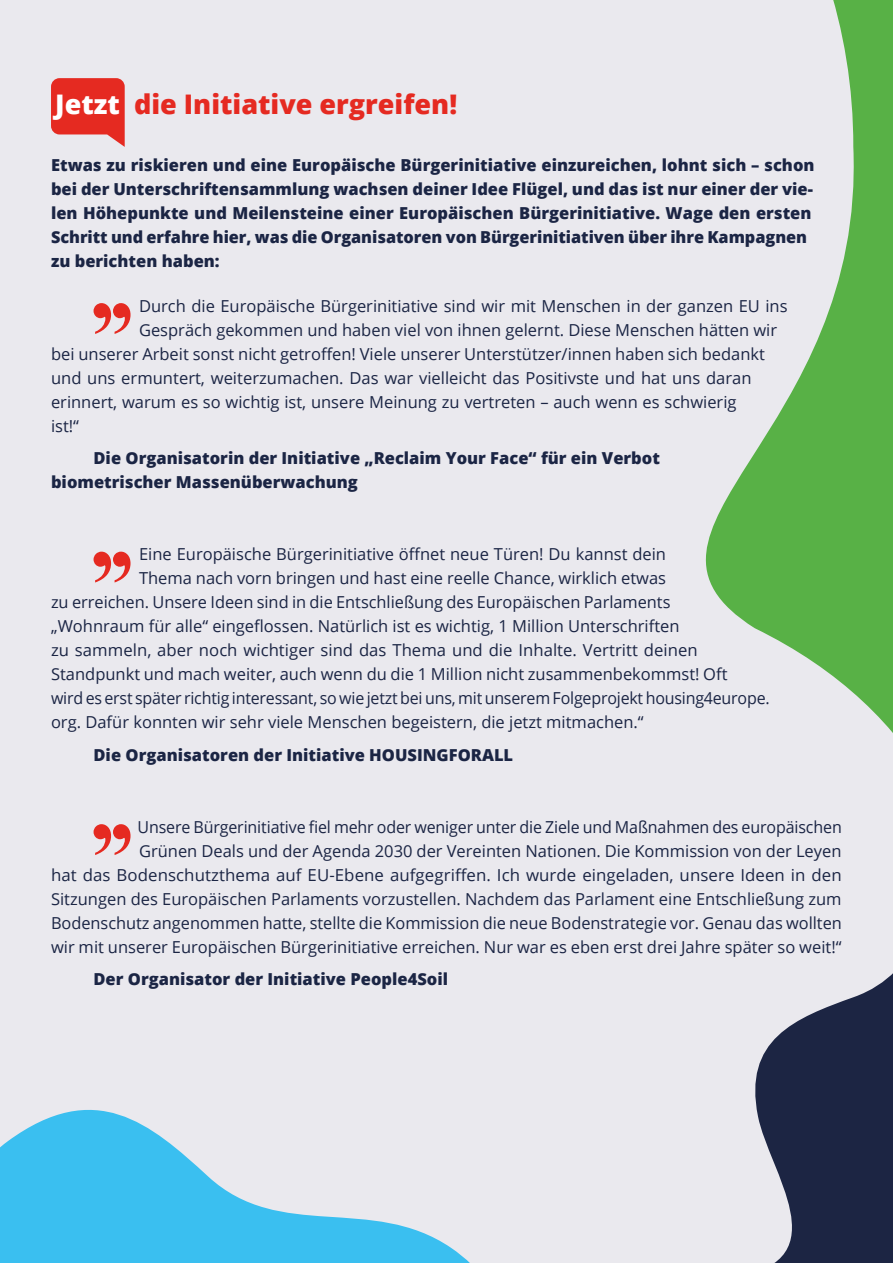
<style>
.page{position:relative;width:893px;height:1263px;background:#eae9ee}
.page>*{position:absolute;margin:0;border:0;box-sizing:border-box;transform-origin:0 0}
.t1{font:800 27px "Open Sans";color:#e52a21}
.t2{font:16.5px/24px "Open Sans";color:#1b2544;text-align:right}
.t3{font:800 16.5px/24px "Open Sans";color:#1b2544}
.s1{color:#fff}
</style>
<div class="page">
<svg style="left:599px;top:0;width:294px;height:791px;background:#c1d9bf"></svg>
<svg style="left:622px;top:865px;width:271px;height:398px;background:#aeb0bc"></svg>
<svg style="left:51px;top:78px;width:74px;height:69px;background:#e54b44"></svg>
<svg style="left:0;top:1077px;width:489px;height:186px;background:#9dd6ee"></svg>
<svg style="left:94px;top:303px;width:37px;height:31px"></svg>
<svg style="left:94px;top:552px;width:37px;height:30px"></svg>
<svg style="left:94px;top:824px;width:37px;height:31px"></svg>
<h1 class="t1" style="left:55px;top:84px;width:403px"><span class="s1">Jetzt</span> die Initiative ergreifen!</h1>
<p class="t3" style="left:51px;top:152px;width:765px">Etwas zu riskieren und eine Europäische Bürgerinitiative einzureichen, lohnt sich – schon bei der Unterschriftensammlung wachsen deiner Idee Flügel, und das ist nur einer der vie&shy;len Höhepunkte und Meilensteine einer Europäischen Bürgerinitiative. Wage den ersten Schritt und erfahre hier, was die Organisatoren von Bürgerinitiativen über ihre Kampagnen zu berichten haben:</p>
<p class="t2" style="left:139px;top:293px;width:650px">Durch die Europäische Bürgerinitiative sind wir mit Menschen in der ganzen EU ins</p>
<p class="t2" style="left:139px;top:317px;width:640px">Gespräch gekommen und haben viel von ihnen gelernt. Diese Menschen hätten wir</p>
<p class="t2" style="left:51px;top:341px;width:716px">bei unserer Arbeit sonst nicht getroffen! Viele unserer Unterstützer/innen haben sich bedankt</p>
<p class="t2" style="left:51px;top:365px;width:702px">und uns ermuntert, weiterzumachen. Das war vielleicht das Positivste und hat uns daran</p>
<p class="t2" style="left:51px;top:389px;width:687px">erinnert, warum es so wichtig ist, unsere Meinung zu vertreten – auch wenn es schwierig</p>
<p class="t2" style="left:51px;top:413px;width:30px">ist!“</p>
<p class="t3" style="left:51px;top:445px;width:610px;text-indent:43px">Die Organisatorin der Initiative „Reclaim Your Face“ für ein Verbot biometrischer Massenüberwachung</p>
<p class="t2" style="left:139px;top:542px;width:529px">Eine Europäische Bürgerinitiative öffnet neue Türen! Du kannst dein</p>
<p class="t2" style="left:139px;top:566px;width:529px">Thema nach vorn bringen und hast eine reelle Chance, wirklich etwas</p>
<p class="t2" style="left:51px;top:590px;width:621px">zu erreichen. Unsere Ideen sind in die Entschließung des Europäischen Parlaments</p>
<p class="t2" style="left:51px;top:614px;width:630px">„Wohnraum für alle“ eingeflossen. Natürlich ist es wichtig, 1 Million Unterschriften</p>
<p class="t2" style="left:51px;top:638px;width:648px">zu sammeln, aber noch wichtiger sind das Thema und die Inhalte. Vertritt deinen</p>
<p class="t2" style="left:51px;top:662px;width:678px">Standpunkt und mach weiter, auch wenn du die 1 Million nicht zusammenbekommst! Oft</p>
<p class="t2" style="left:51px;top:686px;width:720px">wird es erst später richtig interessant, so wie jetzt bei uns, mit unserem Folgeprojekt housing4europe.</p>
<p class="t2" style="left:51px;top:710px;width:594px">org. Dafür konnten wir sehr viele Menschen begeistern, die jetzt mitmachen.“</p>
<p class="t3" style="left:94px;top:742px;width:421px">Die Organisatoren der Initiative HOUSINGFORALL</p>
<p class="t2" style="left:51px;top:814px;width:792px">Unsere Bürgerinitiative fiel mehr oder weniger unter die Ziele und Maßnahmen des europäischen<br>Grünen Deals und der Agenda 2030 der Vereinten Nationen. Die Kommission von der Leyen<br>hat das Bodenschutzthema auf EU-Ebene aufgegriffen. Ich wurde eingeladen, unsere Ideen in den Sitzungen des Europäischen Parlaments vorzustellen. Nachdem das Parlament eine Entschließung zum Bodenschutz angenommen hatte, stellte die Kommission die neue Bodenstrategie vor. Genau das wollten wir mit unserer Europäischen Bürgerinitiative erreichen. Nur war es eben erst drei Jahre später so weit!“</p>
<p class="t3" style="left:94px;top:966px;width:356px">Der Organisator der Initiative People4Soil</p>
</div>
